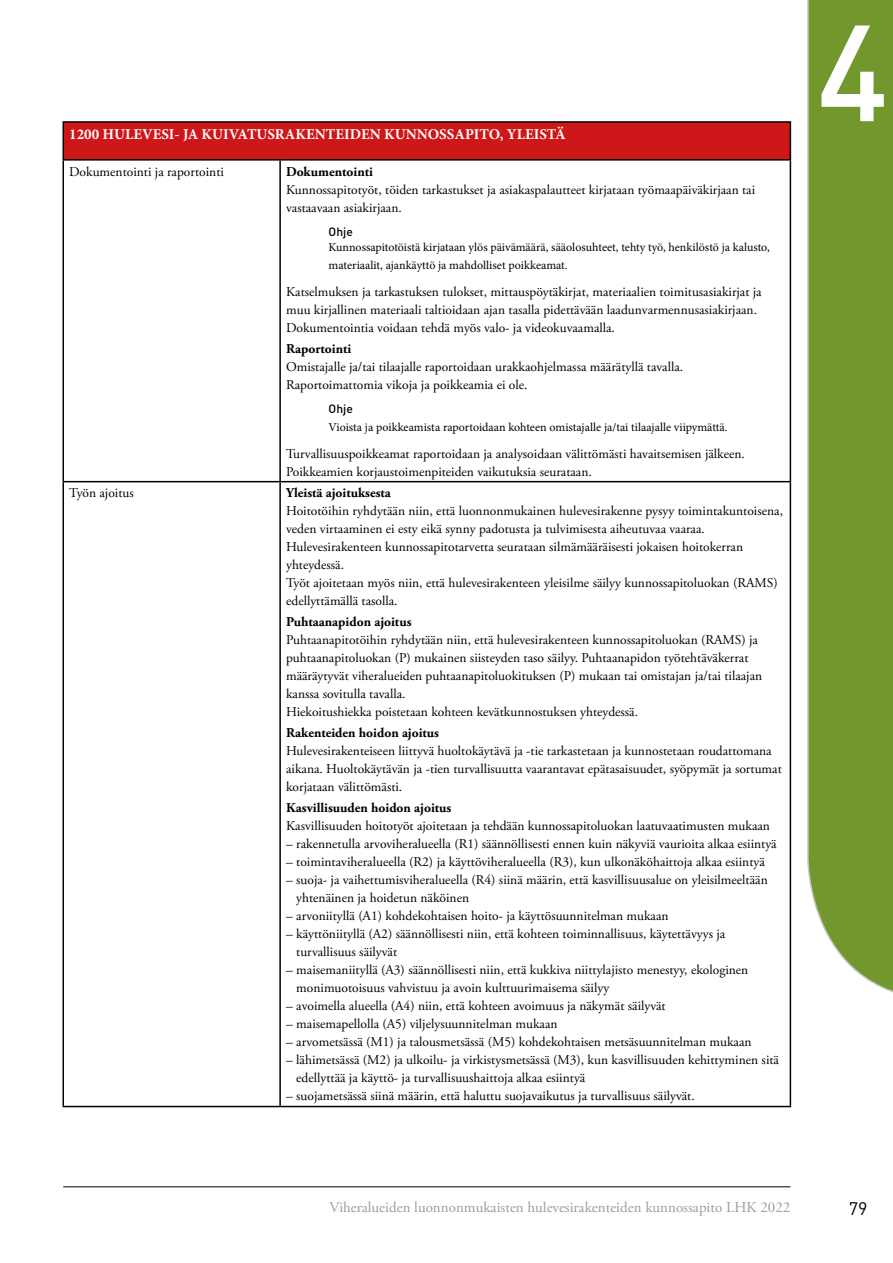
<style>
.page{position:relative;width:893px;height:1263px;background:#fff}
.page>*{position:absolute;margin:0;border:0;box-sizing:border-box;transform-origin:0 0}
.t1{font:18px "DINOT";color:#000}
.t2{font:15px "Adobe Garamond Pro";color:#9d9d9c}
.t3{font:700 15px "Minion Pro";color:#fff}
.t4{font:13.5px/18px "Adobe Garamond Pro";color:#000}
.t5{font:700 13.5px "Adobe Garamond Pro";color:#000}
.t6{font:12px/18px "Minion Pro";color:#000}
.t7{font:500 12px "DINOT";color:#000}
</style>
<div class="page">
<div style="left:807px;top:0;width:86px;height:993px;background:#72982d"></div>
<svg style="left:821px;top:26px;width:63px;height:95px"></svg>
<hr style="left:63px;top:1186px;width:727px;height:1px;background:#000">
<div style="left:63px;top:122px;width:727px;height:38px;background:#cd1719"></div>
<hr style="left:63px;top:121px;width:217px;height:2px;background:#000">
<hr style="left:63px;top:123px;width:1px;height:36px;background:#000">
<hr style="left:280px;top:121px;width:511px;height:2px;background:#000">
<hr style="left:790px;top:123px;width:1px;height:36px;background:#000">
<hr style="left:63px;top:159px;width:217px;height:2px;background:#000">
<hr style="left:63px;top:161px;width:1px;height:320px;background:#000">
<hr style="left:280px;top:159px;width:511px;height:2px;background:#000">
<hr style="left:279px;top:161px;width:2px;height:320px;background:#000">
<hr style="left:790px;top:161px;width:1px;height:320px;background:#000">
<hr style="left:63px;top:481px;width:217px;height:1px;background:#000">
<hr style="left:63px;top:482px;width:1px;height:624px;background:#000">
<hr style="left:280px;top:481px;width:511px;height:1px;background:#000">
<hr style="left:279px;top:482px;width:2px;height:624px;background:#000">
<hr style="left:790px;top:482px;width:1px;height:624px;background:#000">
<hr style="left:63px;top:1106px;width:217px;height:1px;background:#000">
<hr style="left:280px;top:1106px;width:511px;height:1px;background:#000">
<p class="t3" style="left:69px;top:123px;width:498px">1200 HULEVESI- JA KUIVATUSRAKENTEIDEN KUNNOSSAPITO, YLEISTÄ</p>
<p class="t4" style="left:69px;top:163px;width:156px">Dokumentointi ja raportointi</p>
<p class="t5" style="left:286px;top:163px;width:88px">Dokumentointi</p>
<p class="t4" style="left:286px;top:181px;width:471px">Kunnossapitotyöt, töiden tarkastukset ja asiakaspalautteet kirjataan työmaapäiväkirjaan tai vastaavaan asiakirjaan.</p>
<p class="t7" style="left:329px;top:224px;width:26px">Ohje</p>
<p class="t6" style="left:329px;top:238px;width:443px">Kunnossapitotöistä kirjataan ylös päivämäärä, sääolosuhteet, tehty työ, henkilöstö ja kalusto, materiaalit, ajankäyttö ja mahdolliset poikkeamat.</p>
<p class="t4" style="left:286px;top:283px;width:477px">Katselmuksen ja tarkastuksen tulokset, mittauspöytäkirjat, materiaalien toimitusasiakirjat ja muu kirjallinen materiaali taltioidaan ajan tasalla pidettävään laadunvarmennusasiakirjaan.<br>Dokumentointia voidaan tehdä myös valo- ja videokuvaamalla.</p>
<p class="t5" style="left:286px;top:340px;width:67px">Raportointi</p>
<p class="t4" style="left:286px;top:358px;width:399px">Omistajalle ja/tai tilaajalle raportoidaan urakkaohjelmassa määrätyllä tavalla.<br>Raportoimattomia vikoja ja poikkeamia ei ole.</p>
<p class="t7" style="left:329px;top:401px;width:26px">Ohje</p>
<p class="t6" style="left:329px;top:418px;width:400px">Vioista ja poikkeamista raportoidaan kohteen omistajalle ja/tai tilaajalle viipymättä.</p>
<p class="t4" style="left:286px;top:445px;width:460px">Turvallisuuspoikkeamat raportoidaan ja analysoidaan välittömästi havaitsemisen jälkeen.<br>Poikkeamien korjaustoimenpiteiden vaikutuksia seurataan.</p>
<p class="t4" style="left:69px;top:485px;width:66px">Työn ajoitus</p>
<p class="t5" style="left:286px;top:485px;width:106px">Yleistä ajoituksesta</p>
<p class="t4" style="left:286px;top:503px;width:498px">Hoitotöihin ryhdytään niin, että luonnonmukainen hulevesirakenne pysyy toimintakuntoisena, veden virtaaminen ei esty eikä synny padotusta ja tulvimisesta aiheutuvaa vaaraa.<br>Hulevesirakenteen kunnossapitotarvetta seurataan silmämääräisesti jokaisen hoitokerran yhteydessä.<br>Työt ajoitetaan myös niin, että hulevesirakenteen yleisilme säilyy kunnossapitoluokan (RAMS) edellyttämällä tasolla.</p>
<p class="t5" style="left:286px;top:614px;width:127px">Puhtaanapidon ajoitus</p>
<p class="t4" style="left:286px;top:632px;width:478px">Puhtaanapitotöihin ryhdytään niin, että hulevesirakenteen kunnossapitoluokan (RAMS) ja puhtaanapitoluokan (P) mukainen siisteyden taso säilyy. Puhtaanapidon työtehtäväkerrat määräytyvät viheralueiden puhtaanapitoluokituksen (P) mukaan tai omistajan ja/tai tilaajan kanssa sovitulla tavalla.<br>Hiekoitushiekka poistetaan kohteen kevätkunnostuksen yhteydessä.</p>
<p class="t5" style="left:286px;top:725px;width:155px">Rakenteiden hoidon ajoitus</p>
<p class="t4" style="left:286px;top:743px;width:497px">Hulevesirakenteiseen liittyvä huoltokäytävä ja -tie tarkastetaan ja kunnostetaan roudattomana aikana. Huoltokäytävän ja -tien turvallisuutta vaarantavat epätasaisuudet, syöpymät ja sortumat korjataan välittömästi.</p>
<p class="t5" style="left:286px;top:800px;width:167px">Kasvillisuuden hoidon ajoitus</p>
<p class="t4" style="left:286px;top:818px;width:485px">Kasvillisuuden hoitotyöt ajoitetaan ja tehdään kunnossapitoluokan laatuvaatimusten mukaan</p>
<p class="t4" style="left:286px;top:836px;width:492px">– rakennetulla arvoviheralueella (R1) säännöllisesti ennen kuin näkyviä vaurioita alkaa esiintyä</p>
<p class="t4" style="left:286px;top:854px;width:480px">– toimintaviheralueella (R2) ja käyttöviheralueella (R3), kun ulkonäköhaittoja alkaa esiintyä</p>
<p class="t4" style="left:296px;top:872px;width:473px;text-indent:-10px">– suoja- ja vaihettumisviheralueella (R4) siinä määrin, että kasvillisuusalue on yleisilmeeltään yhtenäinen ja hoidetun näköinen</p>
<p class="t4" style="left:286px;top:908px;width:384px">– arvoniityllä (A1) kohdekohtaisen hoito- ja käyttösuunnitelman mukaan</p>
<p class="t4" style="left:296px;top:926px;width:431px;text-indent:-10px">– käyttöniityllä (A2) säännöllisesti niin, että kohteen toiminnallisuus, käytettävyys ja turvallisuus säilyvät</p>
<p class="t4" style="left:296px;top:962px;width:454px;text-indent:-10px">– maisemaniityllä (A3) säännöllisesti niin, että kukkiva niittylajisto menestyy, ekologinen monimuotoisuus vahvistuu ja avoin kulttuurimaisema säilyy</p>
<p class="t4" style="left:286px;top:998px;width:381px">– avoimella alueella (A4) niin, että kohteen avoimuus ja näkymät säilyvät</p>
<p class="t4" style="left:286px;top:1015px;width:273px">– maisemapellolla (A5) viljelysuunnitelman mukaan</p>
<p class="t4" style="left:286px;top:1033px;width:467px">– arvometsässä (M1) ja talousmetsässä (M5) kohdekohtaisen metsäsuunnitelman mukaan</p>
<p class="t4" style="left:296px;top:1051px;width:484px;text-indent:-10px">– lähimetsässä (M2) ja ulkoilu- ja virkistysmetsässä (M3), kun kasvillisuuden kehittyminen sitä edellyttää ja käyttö- ja turvallisuushaittoja alkaa esiintyä</p>
<p class="t4" style="left:286px;top:1087px;width:410px">– suojametsässä siinä määrin, että haluttu suojavaikutus ja turvallisuus säilyvät.</p>
<p class="t2" style="left:329px;top:1198px;width:462px">Viheralueiden luonnonmukaisten hulevesirakenteiden kunnossapito LHK 2022</p>
<h1 class="t1" style="left:849px;top:1197px;width:20px">79</h1>
</div>
